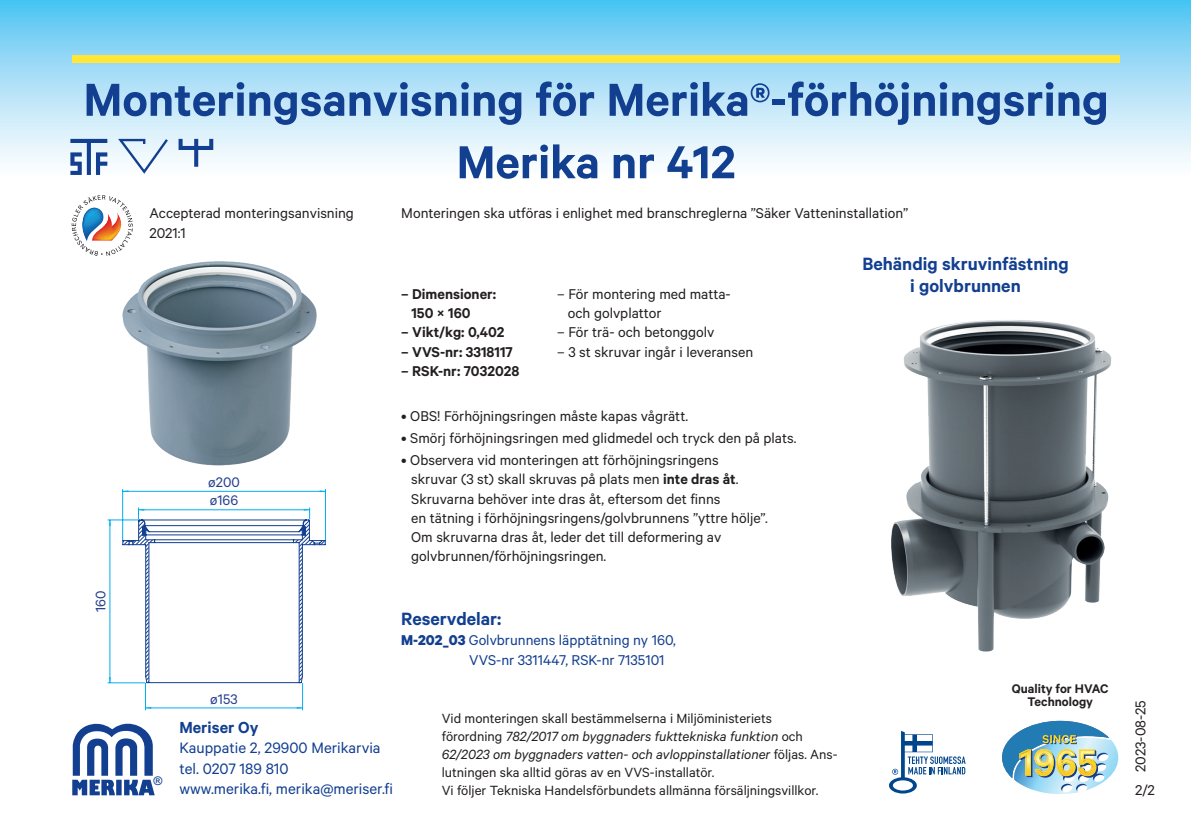
<style>
.page{position:relative;width:1191px;height:840px;background:#fff}
.page>*{position:absolute;margin:0;border:0;box-sizing:border-box;transform-origin:0 0}
.t1{font:600 52px/62.4px "Calibre";color:#123f90;text-align:center}
.t2{font:600 20px/22px "Calibre";color:#123f90;text-align:center}
.t3{font:600 18px "Calibre";color:#123f90}
.t4{font:17px/20.4px "Calibre";color:#123f90}
.t5{font:16px/19.2px "Calibre";color:#231f20}
.t6{font:600 16px/19.2px "Calibre";color:#231f20}
.t7{font:16px/20px "Calibre";color:#123f90}
.t8{font:15.6px "Calibre";color:#253f8e}
.t9{font:15px/18px "Calibre";color:#231f20}
.t10{font:600 14px/12.6px "Calibre";color:#231f20;text-align:center}
.t11{font:600 12px "Gill Sans";color:#123f90}
.s1{font-weight:600}
.s2{font-weight:700}
.s3{font-style:italic}
</style>
<div class="page">
<svg style="left:0;top:0;width:1191px;height:166px;background:#a8dff7"></svg>
<div style="left:72px;top:55px;width:1047px;height:8px;background:#ffe637"></div>
<svg style="left:889px;top:731px;width:76px;height:62px"></svg>
<svg style="left:1002px;top:720px;width:114px;height:72px"></svg>
<svg style="left:72px;top:723px;width:83px;height:71px"></svg>
<svg style="left:70px;top:139px;width:37px;height:36px"></svg>
<svg style="left:116px;top:136px;width:54px;height:38px"></svg>
<svg style="left:178px;top:139px;width:35px;height:28px"></svg>
<svg style="left:72px;top:195px;width:61px;height:61px"></svg>
<img style="left:82px;top:207px;width:21px;height:34px">
<img style="left:92px;top:212px;width:30px;height:28px">
<hr style="left:123px;top:490px;width:202px;height:1px;background:#00aeef">
<hr style="left:325px;top:489px;width:1px;height:50px;background:#00aeef">
<hr style="left:122px;top:489px;width:1px;height:50px;background:#00aeef">
<hr style="left:110px;top:519px;width:1px;height:163px;background:#00aeef">
<hr style="left:108px;top:682px;width:37px;height:1px;background:#00aeef">
<hr style="left:108px;top:519px;width:30px;height:1px;background:#00aeef">
<svg style="left:122px;top:507px;width:204px;height:202px"></svg>
<img style="left:891px;top:320px;width:221px;height:332px">
<img style="left:111px;top:254px;width:206px;height:212px">
<h1 class="t1" style="left:83px;top:67px;width:1026px">Monteringsanvisning för Merika®-förhöjningsring<br>Merika nr 412</h1>
<p class="t5" style="left:149px;top:203px;width:206px">Accepterad monteringsanvisning</p>
<p class="t5" style="left:401px;top:203px;width:508px">Monteringen ska utföras i enlighet med branschreglerna ”Säker Vatteninstallation”</p>
<p class="t5" style="left:149px;top:222px;width:38px">2021:1</p>
<p class="t8" style="left:92px;top:611px;width:23px;rotate:-90deg">160</p>
<p class="t8" style="left:208px;top:472px;width:33px">ø200</p>
<p class="t8" style="left:210px;top:491px;width:30px">ø166</p>
<p class="t6" style="left:411px;top:284px;width:86px;text-indent:-10px">– Dimensioner:<br>150 × 160</p>
<p class="t6" style="left:401px;top:322px;width:105px">– Vikt/kg: 0,402</p>
<p class="t6" style="left:401px;top:341px;width:113px">– VVS-nr: 3318117</p>
<p class="t6" style="left:401px;top:360px;width:120px">– RSK-nr: 7032028</p>
<p class="t5" style="left:568px;top:284px;width:164px;text-indent:-11px">– För montering med matta&shy;och golvplattor</p>
<p class="t5" style="left:557px;top:322px;width:159px">– För trä- och betonggolv</p>
<p class="t5" style="left:557px;top:341px;width:197px">– 3 st skruvar ingår i leveransen</p>
<p class="t5" style="left:401px;top:405px;width:289px">• OBS! Förhöjningsringen måste kapas vågrätt.</p>
<p class="t5" style="left:401px;top:427px;width:397px">• Smörj förhöjningsringen med glidmedel och tryck den på plats.</p>
<p class="t5" style="left:411px;top:449px;width:358px;text-indent:-10px">• Observera vid monteringen att förhöjningsringens skruvar (3 st) skall skruvas på plats men <span class="s1">inte dras åt</span>.<br>Skruvarna behöver inte dras åt, eftersom det finns<br>en tätning i förhöjningsringens/golvbrunnens ”yttre hölje”.<br>Om skruvarna dras åt, leder det till deformering av golvbrunnen/förhöjningsringen.</p>
<p class="t11" style="left:153px;top:773px;width:10px">®</p>
<p class="t2" style="left:401px;top:607px;width:102px">Reservdelar:</p>
<p class="t7" style="left:469px;top:629px;width:208px;text-indent:-68px"><span class="s2">M-202_03</span> Golvbrunnens läpptätning ny 160,<br>VVS-nr 3311447, RSK-nr 7135101</p>
<p class="t8" style="left:210px;top:689px;width:29px">ø153</p>
<p class="t3" style="left:179px;top:716px;width:81px">Meriser Oy</p>
<p class="t4" style="left:179px;top:736px;width:215px">Kauppatie 2, 29900 Merikarvia tel. 0207 189 810<br>www.merika.fi, merika@meriser.fi</p>
<p class="t9" style="left:442px;top:708px;width:397px">Vid monteringen skall bestämmelserna i Miljöministeriets<br>förordning <span class="s3">782/2017 om byggnaders fukttekniska funktion</span> och <span class="s3">62/2023 om byggnaders vatten- och avloppinstallationer</span> följas. Ans&shy;lutningen ska alltid göras av en VVS-installatör.<br>Vi följer Tekniska Handelsförbundets allmänna försäljningsvillkor.</p>
<p class="t2" style="left:862px;top:251px;width:208px">Behändig skruvinfästning i golvbrunnen</p>
<p class="t10" style="left:1012px;top:681px;width:98px">Quality for HVAC<br>Technology</p>
<p class="t5" style="left:1130px;top:771px;width:73px;rotate:-90deg">2023-08-25</p>
<p class="t5" style="left:1135px;top:779px;width:21px">2/2</p>
</div>
